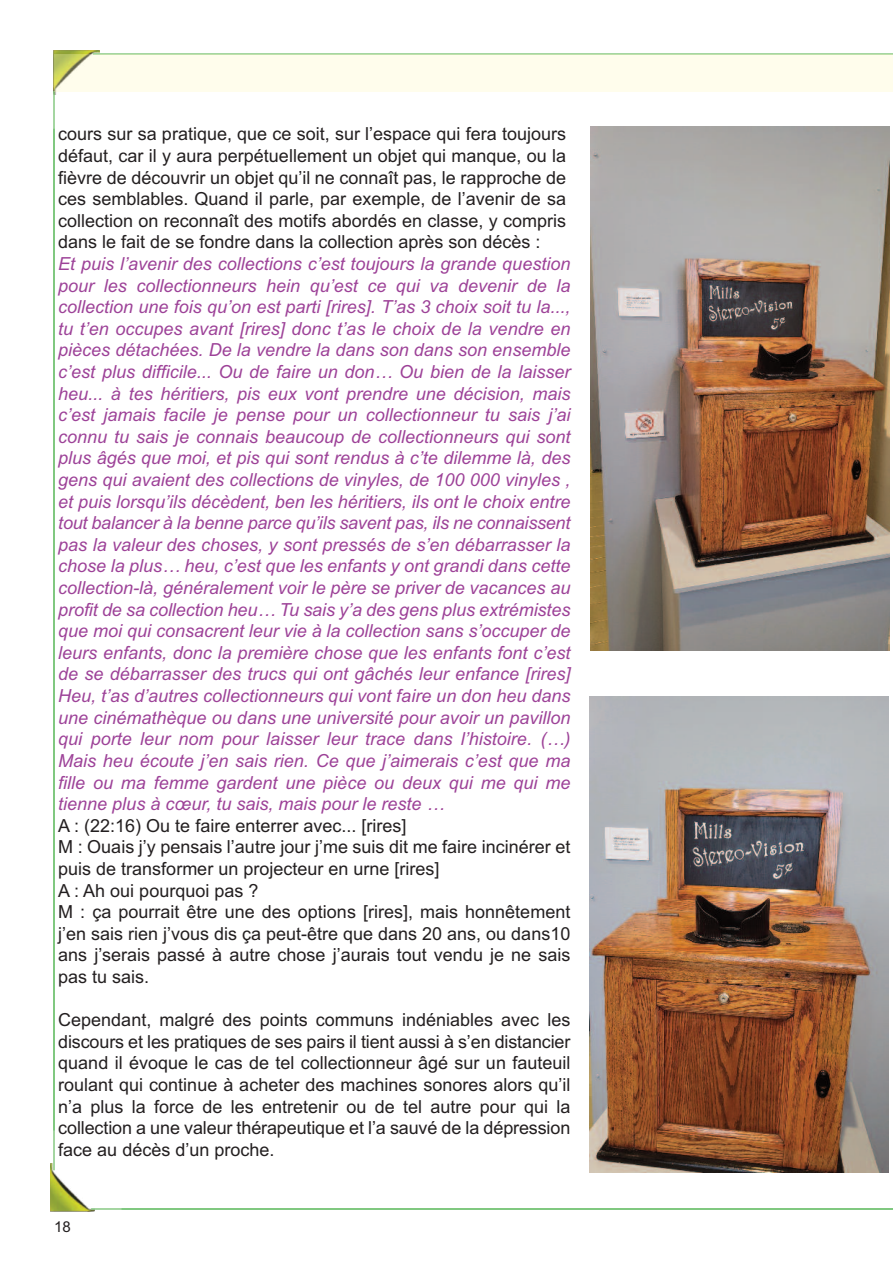
<style>
.page{position:relative;width:893px;height:1263px;background:#fff}
.page>*{position:absolute;margin:0;border:0;box-sizing:border-box;transform-origin:0 0}
.t1{font:italic 18px/21.6px "Arial";color:#9d4298;text-align:justify}
.t2{font:18px/21.6px "Arial";color:#231f20;text-align:justify}
.t3{font:15px "Arial";color:#231f20}
</style>
<div class="page">
<img style="left:53px;top:51px;width:47px;height:43px">
<img style="left:50px;top:1164px;width:45px;height:48px">
<hr style="left:93px;top:53px;width:800px;height:2px;background:#88c984">
<hr style="left:91px;top:1208px;width:802px;height:2px;background:#88c984">
<hr style="left:53px;top:91px;width:2px;height:1079px;background:#88c984">
<div style="left:54px;top:54px;width:839px;height:37px;background:#fffdec"></div>
<img style="left:590px;top:126px;width:299px;height:524px">
<img style="left:589px;top:696px;width:300px;height:476px">
<p class="t2" style="left:58px;top:123px;width:509px">cours sur sa pratique, que ce soit, sur l’espace qui fera toujours défaut, car il y aura perpétuellement un objet qui manque, ou la fièvre de découvrir un objet qu’il ne connaît pas, le rapproche de ces semblables. Quand il parle, par exemple, de l’avenir de sa collection on reconnaît des motifs abordés en classe, y compris dans le fait de se fondre dans la collection après son décès :</p>
<p class="t1" style="left:58px;top:253px;width:514px">Et puis l’avenir des collections c’est toujours la grande question pour les collectionneurs hein qu’est ce qui va devenir de la collection une fois qu’on est parti [rires]. T’as 3 choix soit tu la..., tu t’en occupes avant [rires] donc t’as le choix de la vendre en pièces détachées. De la vendre la dans son dans son ensemble c’est plus difficile... Ou de faire un don… Ou bien de la laisser heu... à tes héritiers, pis eux vont prendre une décision, mais c’est jamais facile je pense pour un collectionneur tu sais j’ai connu tu sais je connais beaucoup de collectionneurs qui sont plus âgés que moi, et pis qui sont rendus à c’te dilemme là, des gens qui avaient des collections de vinyles, de 100 000 vinyles , et puis lorsqu’ils décèdent, ben les héritiers, ils ont le choix entre tout balancer à la benne parce qu’ils savent pas, ils ne connaissent pas la valeur des choses, y sont pressés de s’en débarrasser la chose la plus… heu, c’est que les enfants y ont grandi dans cette collection-là, généralement voir le père se priver de vacances au profit de sa collection heu… Tu sais y’a des gens plus extrémistes que moi qui consacrent leur vie à la collection sans s’occuper de leurs enfants, donc la première chose que les enfants font c’est de se débarrasser des trucs qui ont gâchés leur enfance [rires] Heu, t’as d’autres collectionneurs qui vont faire un don heu dans une cinémathèque ou dans une université pour avoir un pavillon qui porte leur nom pour laisser leur trace dans l’histoire. (…)<br>Mais heu écoute j’en sais rien. Ce que j’aimerais c’est que ma fille ou ma femme gardent une pièce ou deux qui me qui me tienne plus à cœur, tu sais, mais pour le reste …</p>
<p class="t2" style="left:58px;top:815px;width:514px;text-align:left">A : (22:16) Ou te faire enterrer avec... [rires]<br>M : Ouais j’y pensais l’autre jour j’me suis dit me faire incinérer et puis de transformer un projecteur en urne [rires]<br>A : Ah oui pourquoi pas ?<br>M : ça pourrait être une des options [rires], mais honnêtement j’en sais rien j’vous dis ça peut-être que dans 20 ans, ou dans10 ans j’serais passé à autre chose j’aurais tout vendu je ne sais pas tu sais.</p>
<p class="t2" style="left:58px;top:1009px;width:514px">Cependant, malgré des points communs indéniables avec les discours et les pratiques de ses pairs il tient aussi à s’en distancier quand il évoque le cas de tel collectionneur âgé sur un fauteuil roulant qui continue à acheter des machines sonores alors qu’il n’a plus la force de les entretenir ou de tel autre pour qui la collection a une valeur thérapeutique et l’a sauvé de la dépression face au décès d’un proche.</p>
<p class="t3" style="left:54px;top:1218px;width:18px">18</p>
</div>
